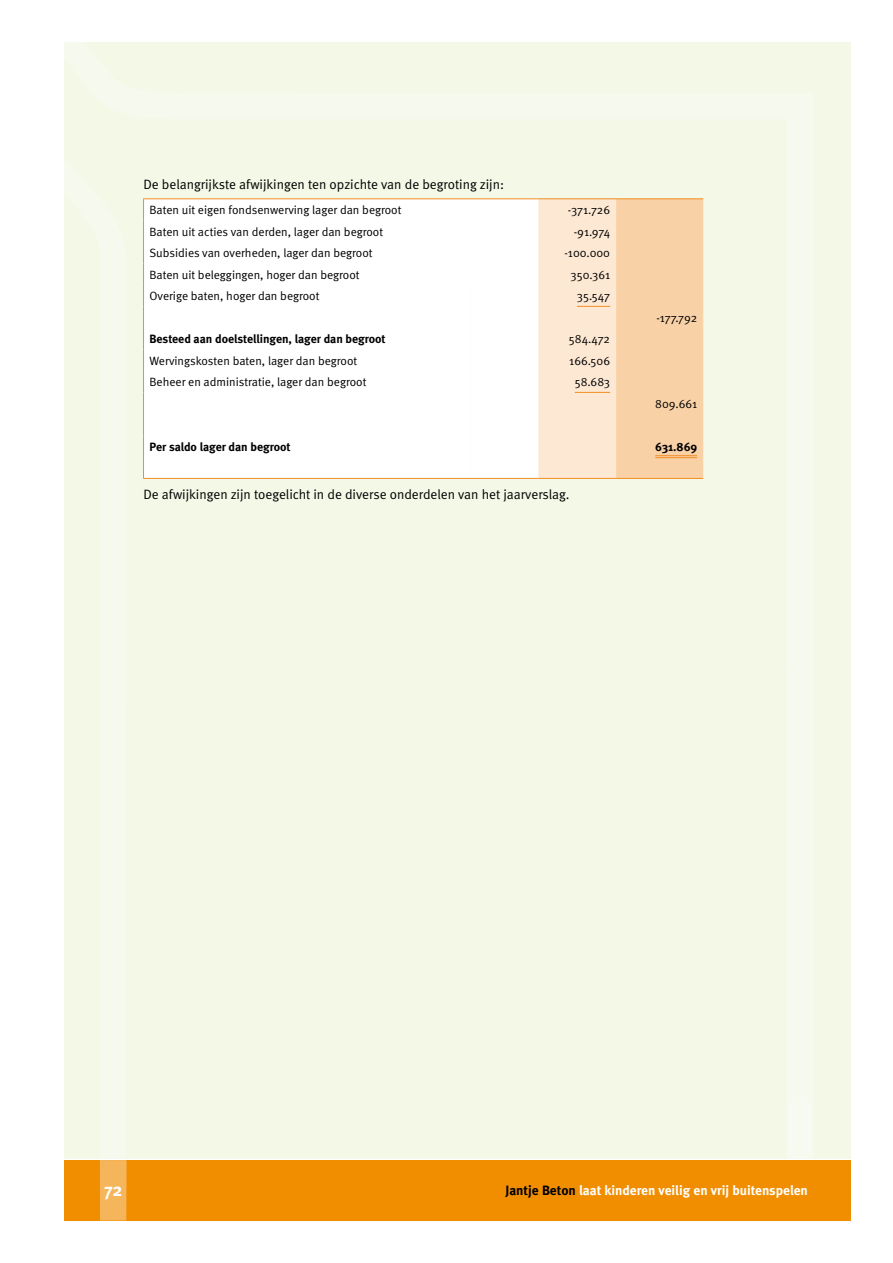
<style>
.page{position:relative;width:893px;height:1263px;background:#fff}
.page>*{position:absolute;margin:0;border:0;box-sizing:border-box;transform-origin:0 0}
.t1{font:700 18px "Meta";color:#fff}
.t2{font:13.5px "Meta Normal";color:#000}
.t3{font:700 13.5px "Meta";color:#fff}
.t4{font:12px "Meta Normal";color:#000}
.t5{font:700 12px "Meta";color:#000}
.s1{color:#000}
</style>
<div class="page">
<div style="left:64px;top:43px;width:786px;height:1116px;background:#f3f8e7"></div>
<svg style="left:64px;top:42px;width:232px;height:1px"></svg>
<div style="left:787px;top:665px;width:26px;height:495px;background:#f6faee"></div>
<div style="left:64px;top:1160px;width:786px;height:60px;background:#f18e00"></div>
<div style="left:100px;top:1160px;width:26px;height:60px;background:#f5b55a"></div>
<div style="left:144px;top:199px;width:394px;height:278px;background:#fff"></div>
<svg style="left:538px;top:199px;width:165px;height:279px;background:#faddbe"></svg>
<div style="left:144px;top:285px;width:327px;height:192px;background:#fff"></div>
<svg style="left:143px;top:199px;width:1px;height:279px"></svg>
<hr style="left:143px;top:478px;width:328px;height:1px;background:#f18d23">
<hr style="left:471px;top:478px;width:67px;height:1px;background:#f18d23">
<hr style="left:538px;top:478px;width:78px;height:1px;background:#f18d23">
<hr style="left:616px;top:478px;width:87px;height:1px;background:#f18d23">
<hr style="left:143px;top:198px;width:328px;height:1px;background:#f18d23">
<hr style="left:471px;top:198px;width:67px;height:1px;background:#f18d23">
<hr style="left:538px;top:198px;width:78px;height:1px;background:#f18d23">
<hr style="left:616px;top:198px;width:87px;height:1px;background:#f18d23">
<hr style="left:577px;top:306px;width:33px;height:1px;background:#f18d23">
<hr style="left:575px;top:392px;width:35px;height:1px;background:#f18d23">
<hr style="left:655px;top:455px;width:42px;height:1px;background:#f18d23">
<hr style="left:655px;top:457px;width:42px;height:1px;background:#f18d23">
<p class="t2" style="left:144px;top:176px;width:362px">De belangrijkste afwijkingen ten opzichte van de begroting zijn:</p>
<p class="t4" style="left:150px;top:203px;width:253px">Baten uit eigen fondsenwerving lager dan begroot</p>
<p class="t4" style="left:568px;top:203px;width:44px">-371.726</p>
<p class="t4" style="left:150px;top:225px;width:235px">Baten uit acties van derden, lager dan begroot</p>
<p class="t4" style="left:574px;top:225px;width:38px">-91.974</p>
<p class="t4" style="left:150px;top:246px;width:225px">Subsidies van overheden, lager dan begroot</p>
<p class="t4" style="left:564px;top:246px;width:47px">-100.000</p>
<p class="t4" style="left:150px;top:268px;width:212px">Baten uit beleggingen, hoger dan begroot</p>
<p class="t4" style="left:571px;top:268px;width:41px">350.361</p>
<p class="t4" style="left:150px;top:289px;width:171px">Overige baten, hoger dan begroot</p>
<p class="t4" style="left:577px;top:289px;width:35px">35.547</p>
<p class="t5" style="left:150px;top:332px;width:238px">Besteed aan doelstellingen, lager dan begroot</p>
<p class="t4" style="left:569px;top:332px;width:43px">584.472</p>
<p class="t4" style="left:150px;top:354px;width:209px">Wervingskosten baten, lager dan begroot</p>
<p class="t4" style="left:569px;top:354px;width:42px">166.506</p>
<p class="t4" style="left:150px;top:375px;width:218px">Beheer en administratie, lager dan begroot</p>
<p class="t4" style="left:575px;top:375px;width:37px">58.683</p>
<p class="t4" style="left:656px;top:311px;width:42px">-177.792</p>
<p class="t4" style="left:655px;top:397px;width:43px">809.661</p>
<p class="t5" style="left:150px;top:439px;width:143px">Per saldo lager dan begroot</p>
<p class="t5" style="left:655px;top:439px;width:44px">631.869</p>
<p class="t2" style="left:144px;top:486px;width:428px">De afwijkingen zijn toegelicht in de diverse onderdelen van het jaarverslag.</p>
<h1 class="t1" style="left:104px;top:1179px;width:20px">72</h1>
<p class="t3" style="left:505px;top:1182px;width:304px"><span class="s1">Jantje Beton</span> laat kinderen veilig en vrij buitenspelen</p>
</div>
